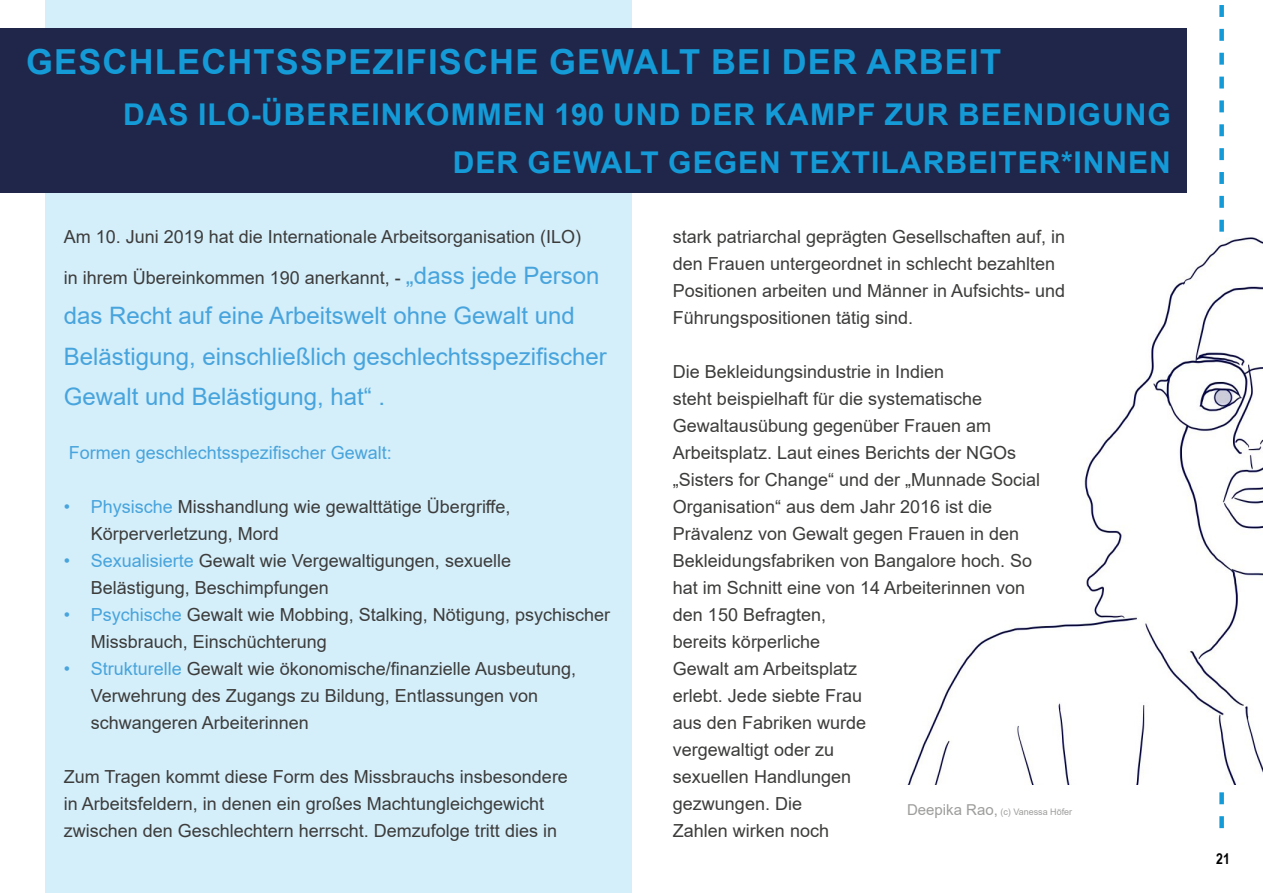
<style>
.page{position:relative;width:1263px;height:893px;background:#fff}
.page>*{position:absolute;margin:0;border:0;box-sizing:border-box;transform-origin:0 0}
.t1{font:700 34.5px "Arial";letter-spacing:.035em;color:#149bd7}
.t2{font:700 30px/48px "Arial";letter-spacing:.035em;color:#149bd7;text-align:right}
.t3{font:24px/40.5px "Arial";color:#47a4dc}
.t4{font:18px/27px "Arial";color:#3c3c3b}
.t5{font:18px "Arial";color:#47a4dc}
.t6{font:700 15px "Arial Narrow";color:#000}
.t7{font:9px "Arial";color:#9d9d9c}
.s1{font-size:24px;color:#47a4dc}
.s2{color:#47a4dc}
.s3{font-size:15px}
</style>
<div class="page">
<svg style="left:1219px;top:5px;width:5px;height:823px"></svg>
<img style="left:908px;top:235px;width:355px;height:549px">
<div style="left:45px;top:0;width:586px;height:893px;background:#d4eefa"></div>
<div style="left:0;top:28px;width:1186px;height:164px;background:#1f2649"></div>
<h1 class="t1" style="left:26px;top:37px;width:976px">GESCHLECHTSSPEZIFISCHE GEWALT BEI DER ARBEIT</h1>
<h2 class="t2" style="left:123px;top:91px;width:1049px">DAS ILO-ÜBEREINKOMMEN 190 UND DER KAMPF ZUR BEENDIGUNG<br>DER GEWALT GEGEN TEXTILARBEITER*INNEN</h2>
<p class="t4" style="left:64px;top:223px;width:519px">Am 10. Juni 2019 hat die Internationale Arbeitsorganisation (ILO)</p>
<p class="t4" style="left:64px;top:264px;width:537px">in ihrem Übereinkommen 190 anerkannt, - <span class="s1">„dass jede Person</span></p>
<h3 class="t3" style="left:64px;top:295px;width:544px">das Recht auf eine Arbeitswelt ohne Gewalt und<br>Belästigung, einschließlich geschlechtsspezifischer<br>Gewalt und Belästigung, hat“ .</h3>
<p class="t5" style="left:69px;top:440px;width:325px">Formen geschlechtsspezifischer Gewalt:</p>
<p class="t4" style="left:91px;top:493px;width:421px;text-indent:-27px"><span class="s2">• Physische</span> Misshandlung wie gewalttätige Übergriffe,<br>Körperverletzung, Mord</p>
<p class="t4" style="left:91px;top:547px;width:422px;text-indent:-27px"><span class="s2">• Sexualisierte</span> Gewalt wie Vergewaltigungen, sexuelle<br>Belästigung, Beschimpfungen</p>
<p class="t4" style="left:91px;top:601px;width:521px;text-indent:-27px"><span class="s2">• Psychische</span> Gewalt wie Mobbing, Stalking, Nötigung, psychischer<br>Missbrauch, Einschüchterung</p>
<p class="t4" style="left:91px;top:655px;width:487px;text-indent:-27px"><span class="s2">• Strukturelle</span> Gewalt wie ökonomische/finanzielle Ausbeutung,<br>Verwehrung des Zugangs zu Bildung, Entlassungen von schwangeren Arbeiterinnen</p>
<p class="t4" style="left:64px;top:763px;width:506px">Zum Tragen kommt diese Form des Missbrauchs insbesondere in Arbeitsfeldern, in denen ein großes Machtungleichgewicht zwischen den Geschlechtern herrscht. Demzufolge tritt dies in</p>
<p class="t4" style="left:673px;top:223px;width:394px">stark patriarchal geprägten Gesellschaften auf, in den Frauen untergeordnet in schlecht bezahlten Positionen arbeiten und Männer in Aufsichts- und Führungspositionen tätig sind.</p>
<p class="t4" style="left:673px;top:358px;width:369px">Die Bekleidungsindustrie in Indien<br>steht beispielhaft für die systematische<br>Gewaltausübung gegenüber Frauen am<br>Arbeitsplatz. Laut eines Berichts der NGOs „Sisters for Change“ und der „Munnade Social<br>Organisation“ aus dem Jahr 2016 ist die<br>Prävalenz von Gewalt gegen Frauen in den<br>Bekleidungsfabriken von Bangalore hoch. So hat im Schnitt eine von 14 Arbeiterinnen von den 150 Befragten,<br>bereits körperliche<br>Gewalt am Arbeitsplatz<br>erlebt. Jede siebte Frau<br>aus den Fabriken wurde<br>vergewaltigt oder zu<br>sexuellen Handlungen<br>gezwungen. Die<br>Zahlen wirken noch</p>
<p class="t7" style="left:907px;top:805px;width:167px"><span class="s3">Deepika Rao,</span> (c) Vanessa Höfer</p>
<p class="t6" style="left:1216px;top:847px;width:15px">21</p>
</div>
